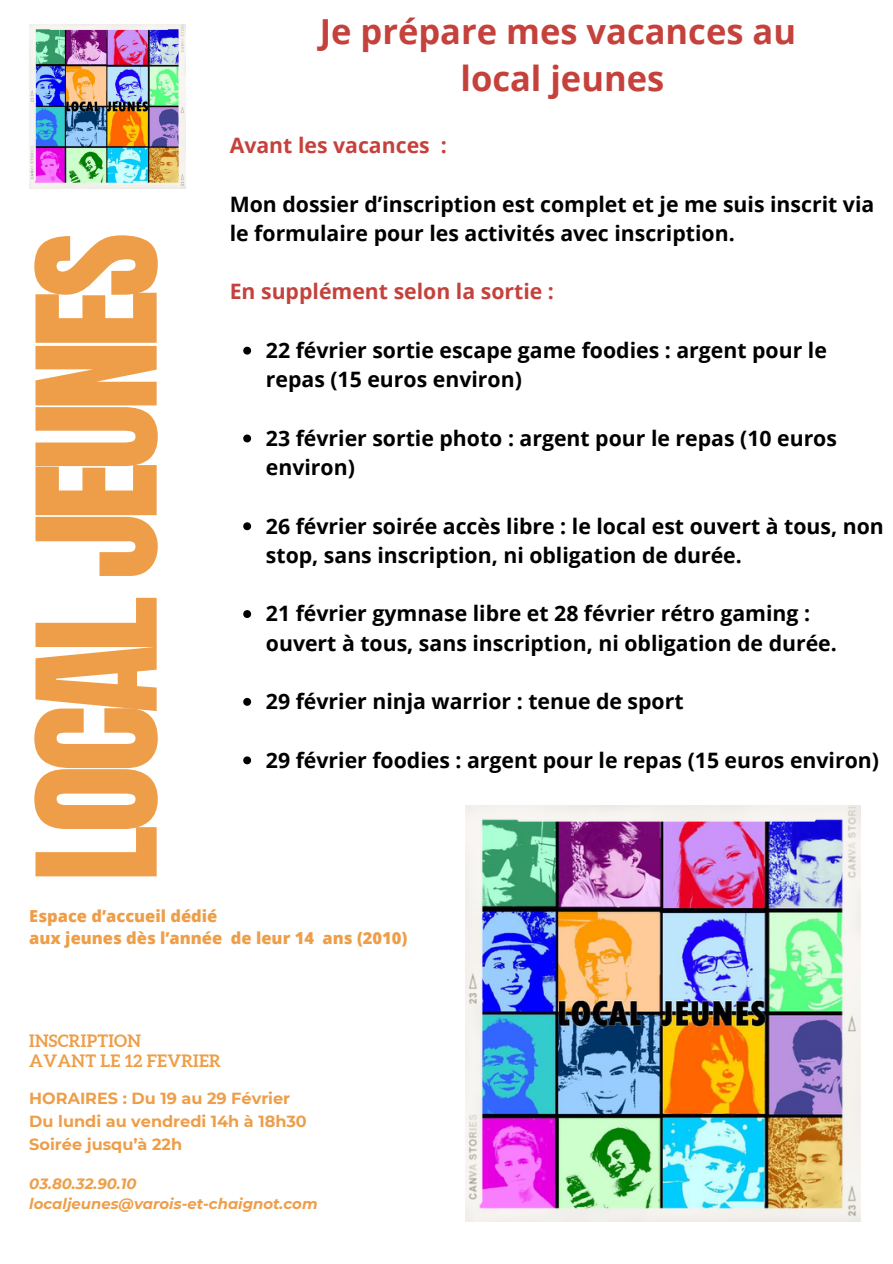
<style>
.page{position:relative;width:893px;height:1264px;background:#fff}
.page>*{position:absolute;margin:0;border:0;box-sizing:border-box;transform-origin:0 0}
.t1{font:141px "Anton";letter-spacing:-.055em;color:#ee9e49}
.t2{font:700 34.5px/47.2px "Open Sans";color:#c5423c;text-align:center}
.t3{font:700 21.3px/29.2px "Open Sans";color:#000}
.t4{font:700 21.3px "Open Sans";color:#c5423c}
.t5{font:700 17.1px/20.4px "Aleo";letter-spacing:.015em;color:#ee9e49}
.t6{font:800 16.5px/22.5px "Open Sans";color:#ee9e49}
.t7{font:700 16.05px/23.2px "Montserrat";color:#ee9e49}
.t8{font:italic 700 14.85px "Montserrat";color:#ee9e49}
</style>
<div class="page">
<svg style="left:243px;top:347px;width:8px;height:7px"></svg>
<svg style="left:243px;top:434px;width:8px;height:8px"></svg>
<svg style="left:243px;top:522px;width:8px;height:8px"></svg>
<svg style="left:243px;top:610px;width:8px;height:8px"></svg>
<svg style="left:243px;top:698px;width:8px;height:7px"></svg>
<svg style="left:243px;top:756px;width:8px;height:8px"></svg>
<img style="left:29px;top:24px;width:156px;height:164px">
<img style="left:465px;top:805px;width:395px;height:416px">
<h2 class="t2" style="left:320px;top:7px;width:478px">Je prépare mes vacances au local jeunes</h2>
<h3 class="t4" style="left:230px;top:130px;width:219px">Avant les vacances :</h3>
<h3 class="t3" style="left:230px;top:189px;width:646px">Mon dossier d’inscription est complet et je me suis inscrit via le formulaire pour les activités avec inscription.</h3>
<h3 class="t4" style="left:230px;top:277px;width:326px">En supplément selon la sortie :</h3>
<h4 class="t3" style="left:266px;top:335px;width:562px">22 février sortie escape game foodies : argent pour le repas (15 euros environ)</h4>
<h4 class="t3" style="left:266px;top:423px;width:572px">23 février sortie photo : argent pour le repas (10 euros environ)</h4>
<h4 class="t3" style="left:266px;top:510px;width:619px">26 février soirée accès libre : le local est ouvert à tous, non stop, sans inscription, ni obligation de durée.</h4>
<h4 class="t3" style="left:266px;top:598px;width:572px">21 février gymnase libre et 28 février rétro gaming : ouvert à tous, sans inscription, ni obligation de durée.</h4>
<h4 class="t3" style="left:266px;top:686px;width:419px">29 février ninja warrior : tenue de sport</h4>
<h4 class="t3" style="left:266px;top:744px;width:614px">29 février foodies : argent pour le repas (15 euros environ)</h4>
<p class="t1" style="left:-4px;top:881px;width:650px;rotate:-90deg">LOCAL JEUNES</p>
<h1 class="t6" style="left:29px;top:903px;width:379px">Espace d’accueil dédié<br>aux jeunes dès l’année de leur 14 ans (2010)</h1>
<h6 class="t5" style="left:29px;top:1030px;width:193px">INSCRIPTION<br>AVANT LE 12 FEVRIER</h6>
<h5 class="t7" style="left:29px;top:1086px;width:279px">HORAIRES : Du 19 au 29 Février<br>Du lundi au vendredi 14h à 18h30<br>Soirée jusqu’à 22h</h5>
<h6 class="t8" style="left:29px;top:1174px;width:109px">03.80.32.90.10</h6>
<p class="t8" style="left:29px;top:1194px;width:290px">localjeunes@varois-et-chaignot.com</p>
</div>
